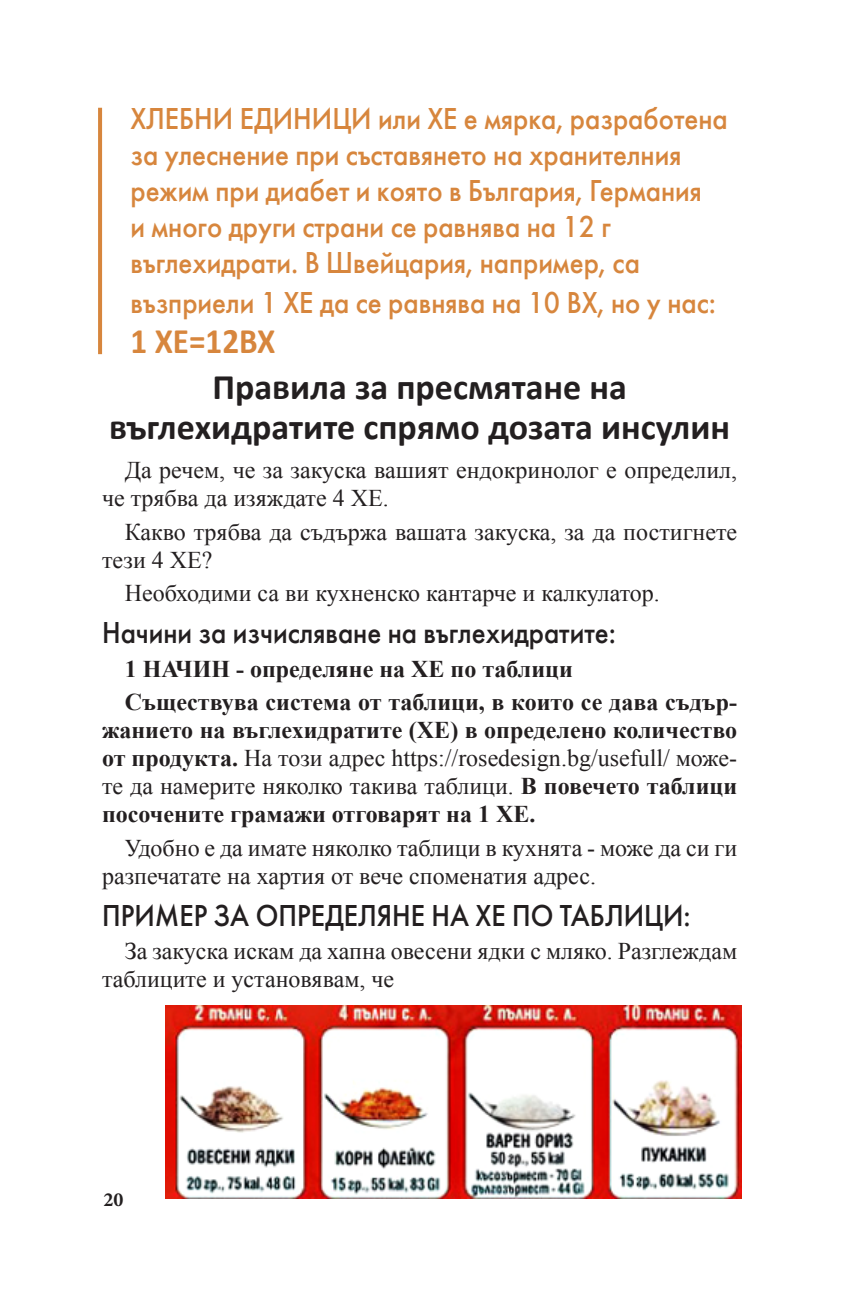
<style>
.page{position:relative;width:862px;height:1293px;background:#fff}
.page>*{position:absolute;margin:0;border:0;box-sizing:border-box;transform-origin:0 0}
.Заглавие{font:700 36px/40px "Calibri";color:#231f20;text-align:center}
.Подзаглавие_зелено{font:700 36px "Calibri";color:#d7863d;scale:.92 1}
.Подзаглавие_зелено-2{font:30px/36px "Futura Futuris C";color:#d7863d;scale:.92 1}
.Подзаглавие_зелено-3{font:30px "Futura Futuris C";color:#231f20;scale:.92 1}
.Paragraph_Style_1{font:24px/28px "Times New Roman";color:#231f20}
.Paragraph_Style_1-2{font:700 24px/28px "Times New Roman";color:#231f20;text-align:justify}
.Заглавие-2{font:700 20px "Minion Pro";color:#231f20}
.s1{font-weight:400}
</style>
<div class="page">
<svg style="left:98px;top:108px;width:4px;height:246px"></svg>
<img style="left:166px;top:1005px;width:576px;height:193px">
<p class="Подзаглавие_зелено-2" style="left:130px;top:100px;width:651px">ХЛЕБНИ ЕДИНИЦИ или ХЕ е мярка, разработена за улеснение при съставянето на хранителния режим при диабет и която в България, Германия<br>и много други страни се равнява на 12 г въглехидрати. В Швейцария, например, са</p>
<p class="Подзаглавие_зелено-2" style="left:130px;top:284px;width:638px">възприели 1 ХЕ да се равнява на 10 ВХ, но у нас:</p>
<p class="Подзаглавие_зелено" style="left:130px;top:318px;width:159px">1 ХЕ=12ВХ</p>
<p class="Заглавие" style="left:109px;top:366px;width:623px">Правила за пресмятане на въглехидратите спрямо дозата инсулин</p>
<p class="Paragraph_Style_1" style="left:102px;top:455px;width:636px;text-indent:23px">Да речем, че за закуска вашият ендокринолог е определил, че трябва да изяждате 4 ХЕ.</p>
<p class="Paragraph_Style_1" style="left:102px;top:517px;width:636px;text-indent:23px">Какво трябва да съдържа вашата закуска, за да постигнете тези 4 ХЕ?</p>
<p class="Paragraph_Style_1" style="left:125px;top:579px;width:537px">Необходими са ви кухненско кантарче и калкулатор.</p>
<p class="Подзаглавие_зелено-3" style="left:102px;top:614px;width:560px">Начини за изчисляване на въглехидратите:</p>
<p class="Paragraph_Style_1-2" style="left:125px;top:654px;width:449px">1 НАЧИН - определяне на ХЕ по таблици</p>
<p class="Paragraph_Style_1-2" style="left:102px;top:687px;width:636px;text-indent:23px">Съществува система от таблици, в които се дава съдър&shy;жанието на въглехидратите (ХЕ) в определено количество от продукта. <span class="s1">На този адрес https://rosedesign.bg/usefull/ може&shy;те да намерите няколко такива таблици.</span> В повечето таблици посочените грамажи отговарят на 1 ХЕ.</p>
<p class="Paragraph_Style_1" style="left:102px;top:833px;width:636px;text-indent:23px">Удобно е да имате няколко таблици в кухнята - може да си ги разпечатате на хартия от вече споменатия адрес.</p>
<p class="Подзаглавие_зелено-3" style="left:102px;top:897px;width:641px">ПРИМЕР ЗА ОПРЕДЕЛЯНЕ НА ХЕ ПО ТАБЛИЦИ:</p>
<p class="Paragraph_Style_1" style="left:102px;top:937px;width:636px;text-indent:23px">За закуска искам да хапна овесени ядки с мляко. Разглеждам таблиците и установявам, че</p>
<p class="Заглавие-2" style="left:104px;top:1186px;width:21px">20</p>
</div>
